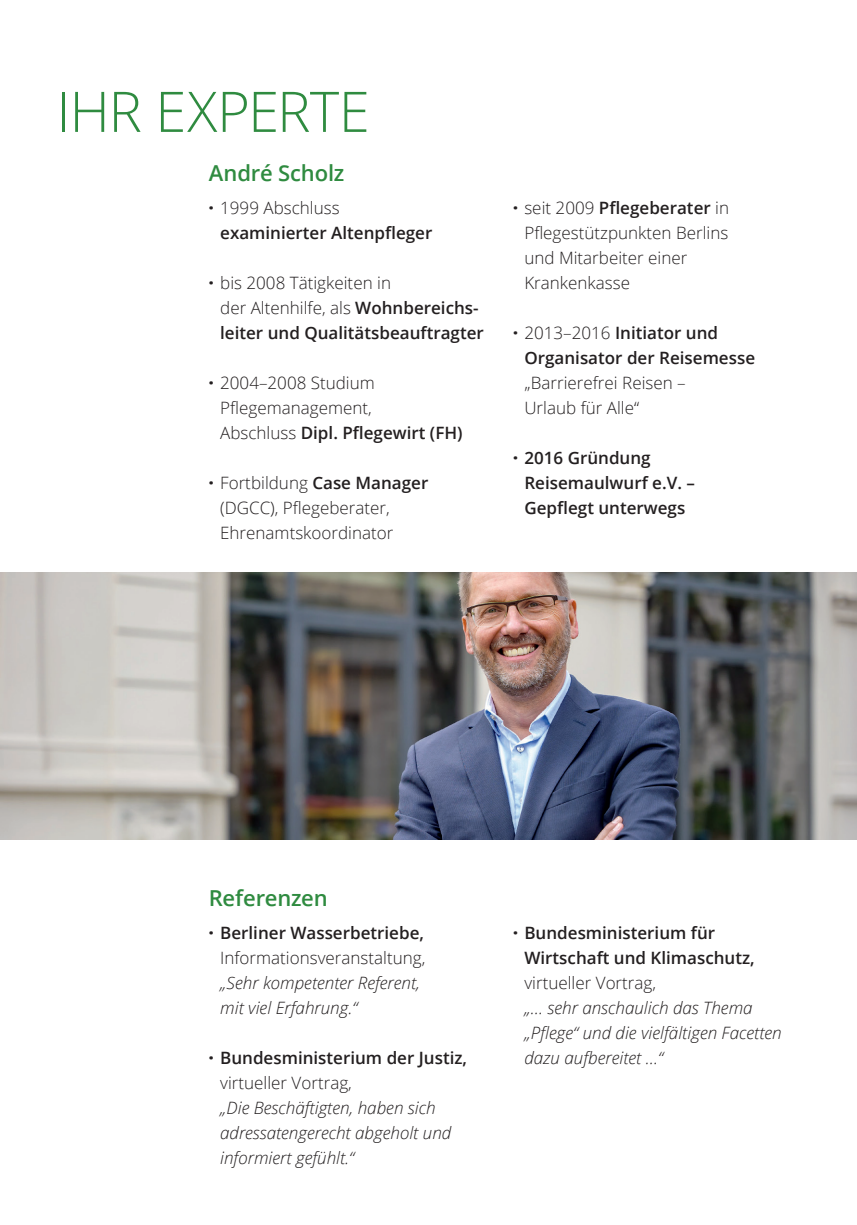
<style>
.page{position:relative;width:857px;height:1225px;background:#fff}
.page>*{position:absolute;margin:0;border:0;box-sizing:border-box;transform-origin:0 0}
.t1{font:300 56px "Open Sans";letter-spacing:-.015em;color:#2f8b40}
.t2{font:600 22px "Open Sans";letter-spacing:-.01em;color:#2f8b40}
.t3{font:300 17px/25px "Open Sans";color:#231f20}
.t4{font:600 17px/25px "Open Sans";color:#231f20}
.t5{font:italic 300 17px/25px "Open Sans";color:#231f20}
.s1{font-weight:800}
.s2{font-weight:300}
.s3{font-weight:600}
</style>
<div class="page">
<img style="left:0;top:573px;width:856px;height:266px">
<h1 class="t1" style="left:57px;top:73px;width:314px">IHR EXPERTE</h1>
<p class="t2" style="left:209px;top:158px;width:137px">André Scholz</p>
<p class="t4" style="left:220px;top:195px;width:214px;text-indent:-11px"><span class="s1">·</span> <span class="s2">1999 Abschluss </span>examinierter Altenpfleger</p>
<p class="t4" style="left:220px;top:270px;width:265px;text-indent:-11px"><span class="s1">·</span> <span class="s2">bis 2008 Tätigkeiten in<br>der Altenhilfe, als</span> Wohnbereichs&shy;leiter und Qualitätsbeauftragter</p>
<p class="t3" style="left:220px;top:370px;width:244px;text-indent:-11px"><span class="s1">·</span> 2004–2008 Studium<br>Pflegemanagement,<br>Abschluss <span class="s3">Dipl. Pflegewirt (FH)</span></p>
<p class="t3" style="left:220px;top:470px;width:209px;text-indent:-11px"><span class="s1">·</span> Fortbildung <span class="s3">Case Manager </span>(DGCC), Pflegeberater,<br>Ehrenamtskoordinator</p>
<p class="t3" style="left:524px;top:195px;width:206px;text-indent:-11px"><span class="s1">·</span> seit 2009 <span class="s3">Pflegeberater</span> in<br>Pflegestützpunkten Berlins und Mitarbeiter einer<br>Krankenkasse</p>
<p class="t4" style="left:524px;top:320px;width:232px;text-indent:-11px"><span class="s1">·</span> <span class="s2">2013–2016</span> Initiator und<br>Organisator der Reisemesse</p>
<p class="t3" style="left:524px;top:370px;width:163px">„Barrierefrei Reisen –<br>Urlaub für Alle“</p>
<p class="t4" style="left:524px;top:445px;width:172px;text-indent:-11px"><span class="s1">·</span> 2016 Gründung<br>Reisemaulwurf e.V. –<br>Gepflegt unterwegs</p>
<p class="t2" style="left:209px;top:883px;width:120px">Referenzen</p>
<p class="t3" style="left:209px;top:920px;width:218px;text-align:right"><span class="s1">·</span> <span class="s3">Berliner Wasserbetriebe,<br></span>Informationsveranstaltung,</p>
<p class="t5" style="left:220px;top:970px;width:201px">„Sehr kompetenter Referent, mit viel Erfahrung.“</p>
<p class="t4" style="left:220px;top:1045px;width:248px;text-indent:-11px"><span class="s1">·</span> Bundesministerium der Justiz, <span class="s2">virtueller Vortrag,</span></p>
<p class="t5" style="left:220px;top:1095px;width:232px">„Die Beschäftigten, haben sich adressatengerecht abgeholt und informiert gefühlt.“</p>
<p class="t4" style="left:524px;top:920px;width:232px;text-indent:-11px"><span class="s1">·</span> Bundesministerium für<br>Wirtschaft und Klimaschutz,</p>
<p class="t3" style="left:524px;top:970px;width:133px">virtueller Vortrag,</p>
<p class="t5" style="left:524px;top:995px;width:259px">„… sehr anschaulich das Thema „Pflege“ und die vielfältigen Facetten dazu aufbereitet …“</p>
</div>
